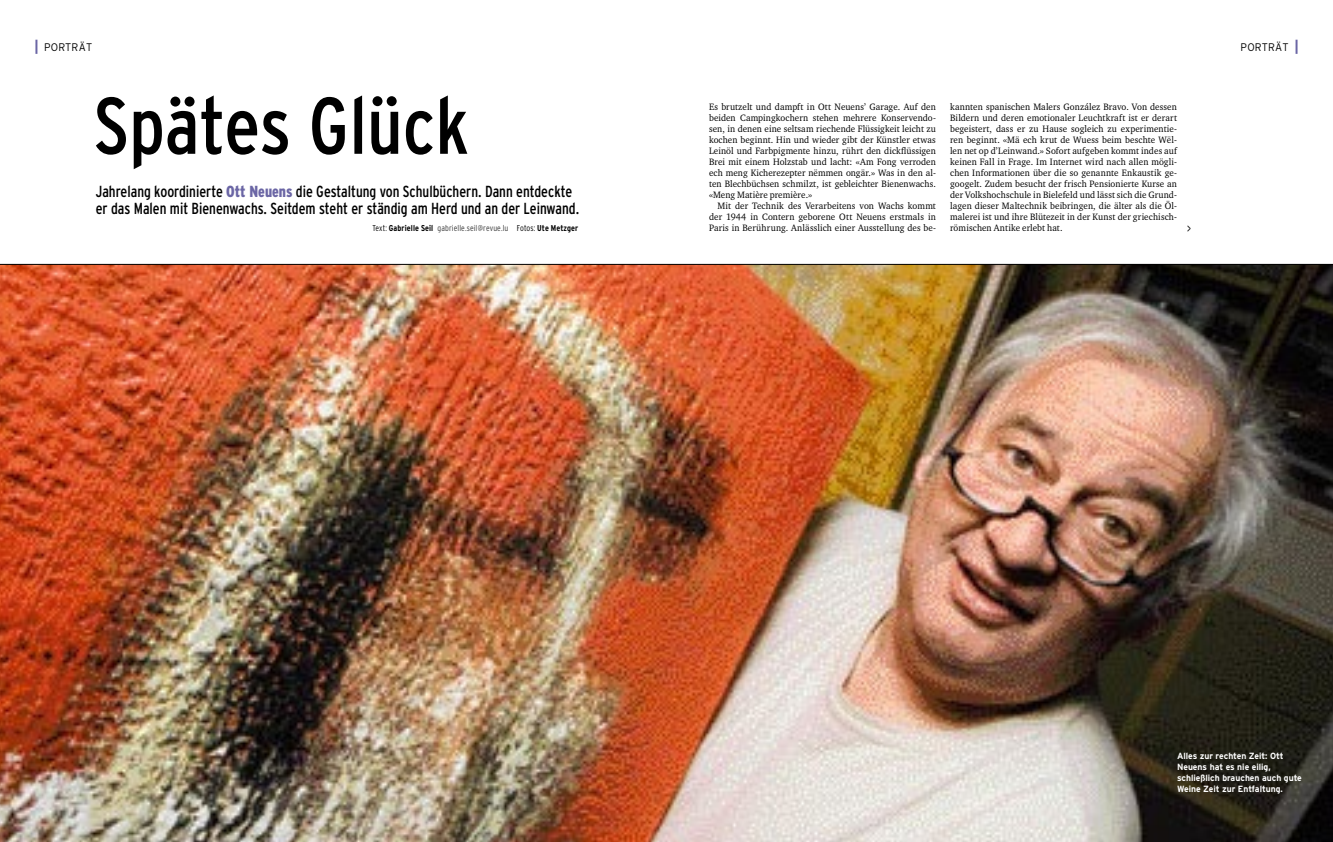
<style>
.page{position:relative;width:1333px;height:842px;background:#fff}
.page>*{position:absolute;margin:0;border:0;box-sizing:border-box;transform-origin:0 0}
.t1{font:condensed 80px "Interstate";color:#000}
.t2{font:condensed 16px/17px "Interstate";color:#000;scale:.95 1}
.t3{font:300 condensed 13px "Interstate";color:#000}
.t4{font:300 11px "Interstate";letter-spacing:.025em;color:#000;scale:.95 1}
.t5{font:9.5px/11px "Charter ITC";letter-spacing:.01em;color:#000;text-align:justify;scale:.95 1}
.t6{font:700 9px/11px "Interstate";color:#fff;scale:.95 1}
.t7{font:700 condensed 8.5px "Interstate";letter-spacing:.01em;color:#000}
.s1{font-weight:900;color:#6b66a5}
.s2{font-weight:300}
.s3{font-weight:300;color:#393939}
</style>
<div class="page">
<svg style="left:35px;top:40px;width:2px;height:14px"></svg>
<svg style="left:1295px;top:40px;width:2px;height:14px"></svg>
<img style="left:0;top:264px;width:1332px;height:578px">
<p class="t4" style="left:44px;top:41px;width:52px">PORTRÄT</p>
<p class="t4" style="left:1240px;top:41px;width:52px">PORTRÄT</p>
<h1 class="t1" style="left:94px;top:81px;width:377px">Spätes Glück</h1>
<h2 class="t2" style="left:96px;top:183px;width:510px">Jahrelang koordinierte <span class="s1">Ott Neuens</span> die Gestaltung von Schulbüchern. Dann entdeckte er das Malen mit Bienenwachs. Seitdem steht er ständig am Herd und an der Leinwand.</h2>
<p class="t7" style="left:372px;top:223px;width:207px"><span class="s2">Text:</span> Gabrielle Seil <span class="s3">gabrielle.seil@revue.lu</span> <span class="s2">Fotos:</span> Ute Metzger</p>
<p class="t5" style="left:709px;top:101px;width:240px">Es brutzelt und dampft in Ott Neuens’ Garage. Auf den beiden Campingkochern stehen mehrere Konservendo&shy;sen, in denen eine seltsam riechende Flüssigkeit leicht zu kochen beginnt. Hin und wieder gibt der Künstler etwas Leinöl und Farbpigmente hinzu, rührt den dickflüssigen Brei mit einem Holzstab und lacht: «Am Fong verroden ech meng Kicherezepter nëmmen ongär.» Was in den al&shy;ten Blechbüchsen schmilzt, ist gebleichter Bienenwachs. «Meng Matière première.»</p>
<p class="t5" style="left:709px;top:200px;width:240px;text-indent:9px">Mit der Technik des Verarbeitens von Wachs kommt der 1944 in Contern geborene Ott Neuens erstmals in Paris in Berührung. Anlässlich einer Ausstellung des be-</p>
<p class="t5" style="left:950px;top:101px;width:240px">kannten spanischen Malers González Bravo. Von dessen Bildern und deren emotionaler Leuchtkraft ist er derart begeistert, dass er zu Hause sogleich zu experimentie&shy;ren beginnt. «Mä ech krut de Wuess beim beschte Wël&shy;len net op d’Leinwand.» Sofort aufgeben kommt indes auf keinen Fall in Frage. Im Internet wird nach allen mögli&shy;chen Informationen über die so genannte Enkaustik ge&shy;googelt. Zudem besucht der frisch Pensionierte Kurse an der Volkshochschule in Bielefeld und lässt sich die Grund&shy;lagen dieser Maltechnik beibringen, die älter als die Öl&shy;malerei ist und ihre Blütezeit in der Kunst der griechisch&shy;römischen Antike erlebt hat.</p>
<h3 class="t3" style="left:1187px;top:221px;width:5px">&gt;</h3>
<p class="t6" style="left:1176px;top:750px;width:133px">Alles zur rechten Zeit: Ott<br>Neuens hat es nie eilig, schließlich brauchen auch gute<br>Weine Zeit zur Entfaltung.</p>
</div>
